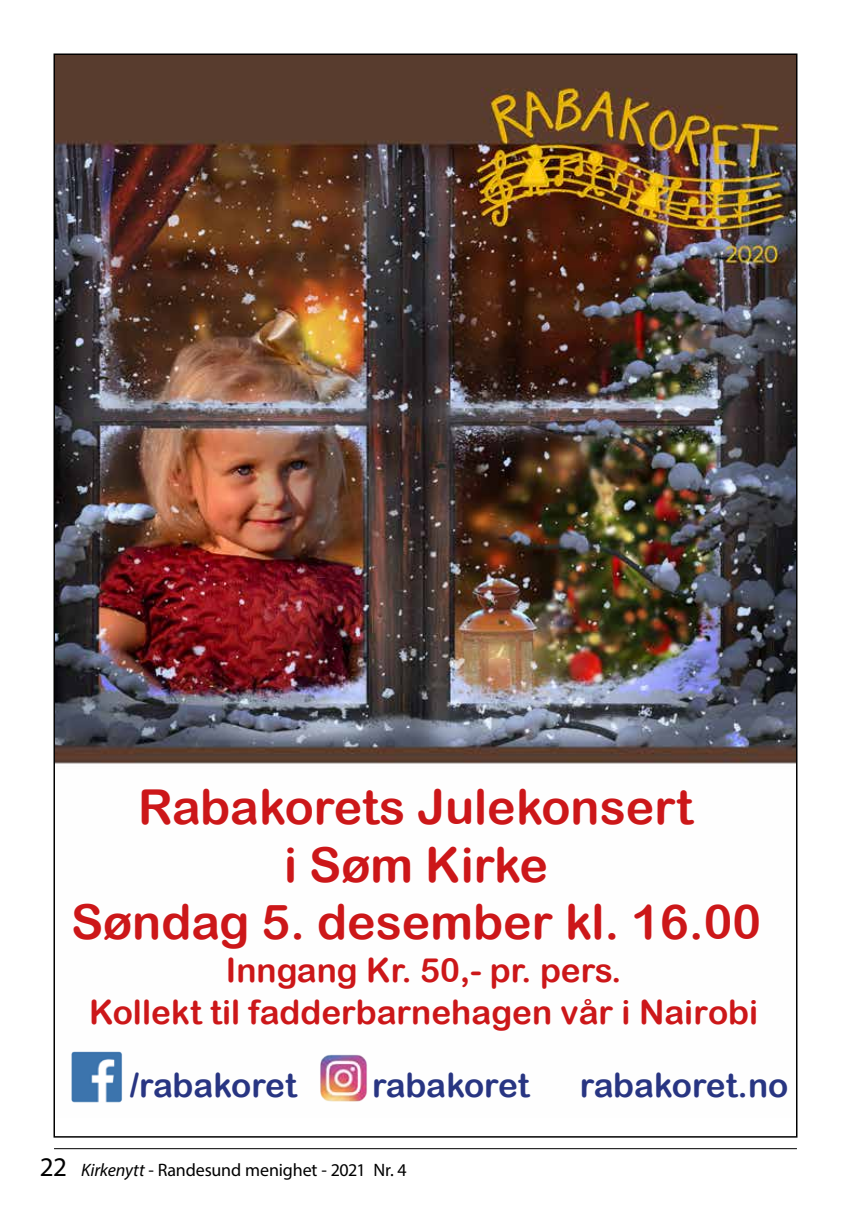
<style>
.page{position:relative;width:851px;height:1221px;background:#fff}
.page>*{position:absolute;margin:0;border:0;box-sizing:border-box;transform-origin:0 0}
.t1{font:48.15px/57.8px "Arial Rounded MT Bold";color:#cc1719;text-align:center}
.t2{font:33.45px/41.4px "Arial Rounded MT Bold";color:#cc1719;text-align:center}
.t3{font:33.45px "Arial Rounded MT Bold";color:#283582}
.t4{font:18px "Myriad Pro";letter-spacing:-.01em;color:#000}
.s1{font-size:27px}
.s2{font-style:italic}
</style>
<div class="page">
<hr style="left:54px;top:1148px;width:742px;height:1px;background:#000">
<img style="left:55px;top:55px;width:740px;height:709px">
<img style="left:71px;top:1051px;width:51px;height:52px">
<img style="left:320px;top:1054px;width:47px;height:48px">
<h1 class="t1" style="left:71px;top:777px;width:691px">Rabakorets Julekonsert<br>i Søm Kirke<br>Søndag 5. desember kl. 16.00</h1>
<p class="t2" style="left:89px;top:949px;width:670px">Inngang Kr. 50,- pr. pers.<br>Kollekt til fadderbarnehagen vår i Nairobi</p>
<p class="t3" style="left:130px;top:1065px;width:168px">/rabakoret</p>
<p class="t3" style="left:372px;top:1065px;width:159px">rabakoret</p>
<p class="t3" style="left:580px;top:1065px;width:210px">rabakoret.no</p>
<p class="t4" style="left:40px;top:1158px;width:368px"><span class="s1">22</span> <span class="s2">Kirkenytt</span> - Randesund menighet - 2021 Nr. 4</p>
</div>
